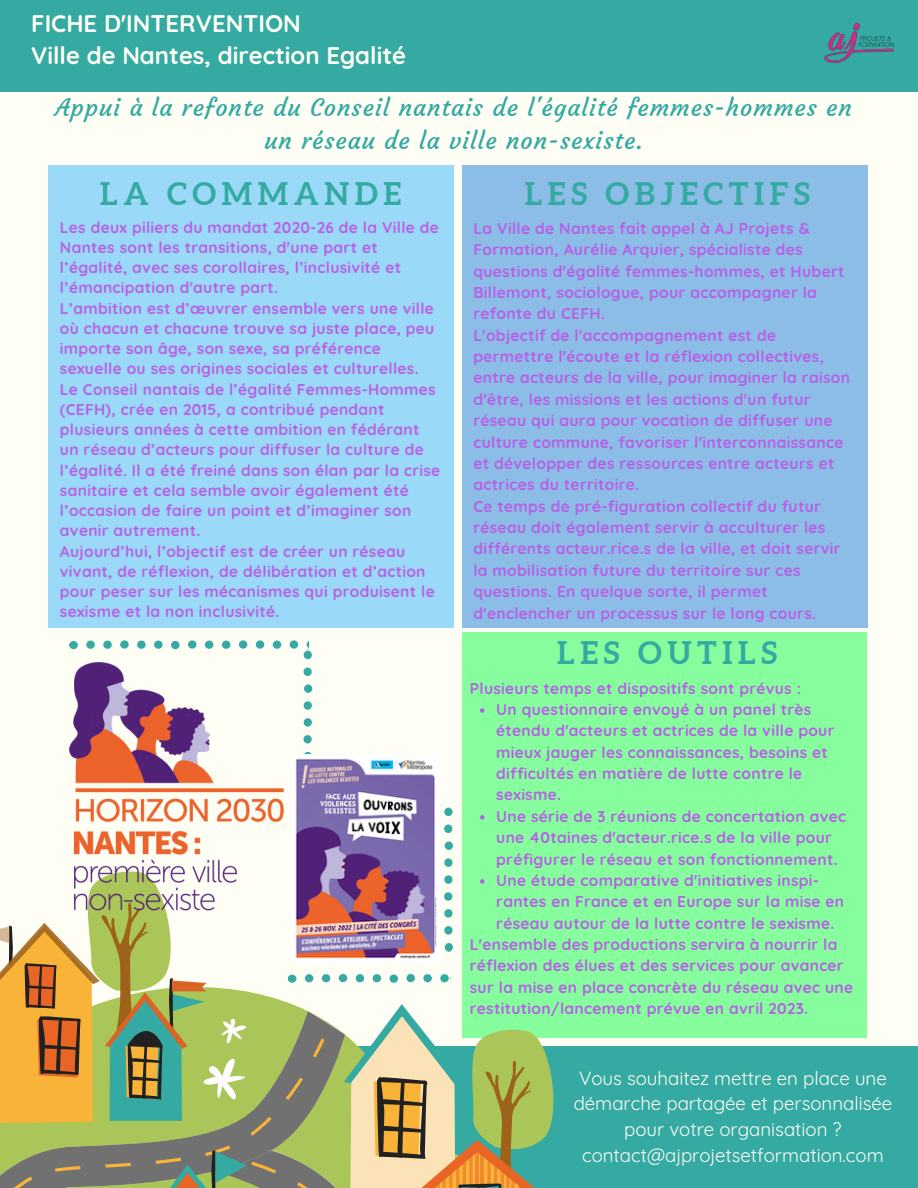
<style>
.page{position:relative;width:918px;height:1188px;background:#fffef5}
.page>*{position:absolute;margin:0;border:0;box-sizing:border-box;transform-origin:0 0}
.t1{font:700 31.2px "Aleo";letter-spacing:.18em;color:#34aaa2}
.t2{font:24px/32.7px "Courgette";letter-spacing:.04em;color:#34aaa2;text-align:center}
.t3{font:700 24px/32.7px "Quicksand";color:#fffef5}
.t4{font:18.75px/25.8px "Quicksand";color:#fffef5;text-align:center}
.t5{font:700 15.6px/21.3px "Quicksand";letter-spacing:.02em;color:#b760e6}
</style>
<div class="page">
<div style="left:0;top:1046px;width:918px;height:142px;background:#34aaa2"></div>
<div style="left:48px;top:165px;width:405px;height:463px;background:#9bd9f9"></div>
<div style="left:462px;top:165px;width:405px;height:463px;background:#8cbde7"></div>
<div style="left:462px;top:633px;width:404px;height:405px;background:#86fe9e"></div>
<svg style="left:69px;top:641px;width:243px;height:113px"></svg>
<div style="left:0;top:0;width:918px;height:91px;background:#34aaa2"></div>
<img style="left:825px;top:22px;width:68px;height:41px">
<img style="left:69px;top:662px;width:217px;height:145px">
<img style="left:296px;top:758px;width:139px;height:49px">
<svg style="left:480px;top:708px;width:4px;height:5px"></svg>
<svg style="left:0;top:807px;width:554px;height:381px"></svg>
<h2 class="t3" style="left:31px;top:6px;width:376px">FICHE D'INTERVENTION<br>Ville de Nantes, direction Egalité</h2>
<h2 class="t2" style="left:55px;top:91px;width:798px">Appui à la refonte du Conseil nantais de l'égalité femmes-hommes en un réseau de la ville non-sexiste.</h2>
<h1 class="t1" style="left:100px;top:176px;width:303px">LA COMMANDE</h1>
<h1 class="t1" style="left:525px;top:176px;width:286px">LES OBJECTIFS</h1>
<p class="t5" style="left:473px;top:217px;width:378px">La Ville de Nantes fait appel à AJ Projets &amp; Formation, Aurélie Arquier, spécialiste des questions d'égalité femmes-hommes, et Hubert Billemont, sociologue, pour accompagner la refonte du CEFH.<br>L'objectif de l'accompagnement est de permettre l'écoute et la réflexion collectives, entre acteurs de la ville, pour imaginer la raison d'être, les missions et les actions d'un futur réseau qui aura pour vocation de diffuser une culture commune, favoriser l'interconnaissance et développer des ressources entre acteurs et actrices du territoire.<br>Ce temps de pré-figuration collectif du futur réseau doit également servir à acculturer les différents acteur.rice.s de la ville, et doit servir la mobilisation future du territoire sur ces questions. En quelque sorte, il permet d'enclencher un processus sur le long cours.</p>
<h1 class="t1" style="left:557px;top:635px;width:221px">LES OUTILS</h1>
<p class="t5" style="left:60px;top:217px;width:382px;line-height:20.2px">Les deux piliers du mandat 2020-26 de la Ville de Nantes sont les transitions, d'une part et l’égalité, avec ses corollaires, l’inclusivité et l’émancipation d'autre part.<br>L’ambition est d’œuvrer ensemble vers une ville où chacun et chacune trouve sa juste place, peu importe son âge, son sexe, sa préférence sexuelle ou ses origines sociales et culturelles.<br>Le Conseil nantais de l’égalité Femmes-Hommes (CEFH), crée en 2015, a contribué pendant plusieurs années à cette ambition en fédérant un réseau d’acteurs pour diffuser la culture de l’égalité. Il a été freiné dans son élan par la crise sanitaire et cela semble avoir également été l’occasion de faire un point et d’imaginer son avenir autrement.<br>Aujourd’hui, l’objectif est de créer un réseau vivant, de réflexion, de délibération et d’action pour peser sur les mécanismes qui produisent le sexisme et la non inclusivité.</p>
<p class="t5" style="left:470px;top:677px;width:333px">Plusieurs temps et dispositifs sont prévus :</p>
<p class="t5" style="left:496px;top:698px;width:351px">Un questionnaire envoyé à un panel très étendu d'acteurs et actrices de la ville pour mieux jauger les connaissances, besoins et difficultés en matière de lutte contre le sexisme.<br>Une série de 3 réunions de concertation avec une 40taines d'acteur.rice.s de la ville pour préfigurer le réseau et son fonctionnement.<br>Une étude comparative d'initiatives inspi&shy;rantes en France et en Europe sur la mise en réseau autour de la lutte contre le sexisme.</p>
<p class="t5" style="left:470px;top:934px;width:385px">L'ensemble des productions servira à nourrir la réflexion des élues et des services pour avancer sur la mise en place concrète du réseau avec une restitution/lancement prévue en avril 2023.</p>
<p class="t4" style="left:574px;top:1065px;width:320px">Vous souhaitez mettre en place une démarche partagée et personnalisée pour votre organisation ? contact@ajprojetsetformation.com</p>
</div>
